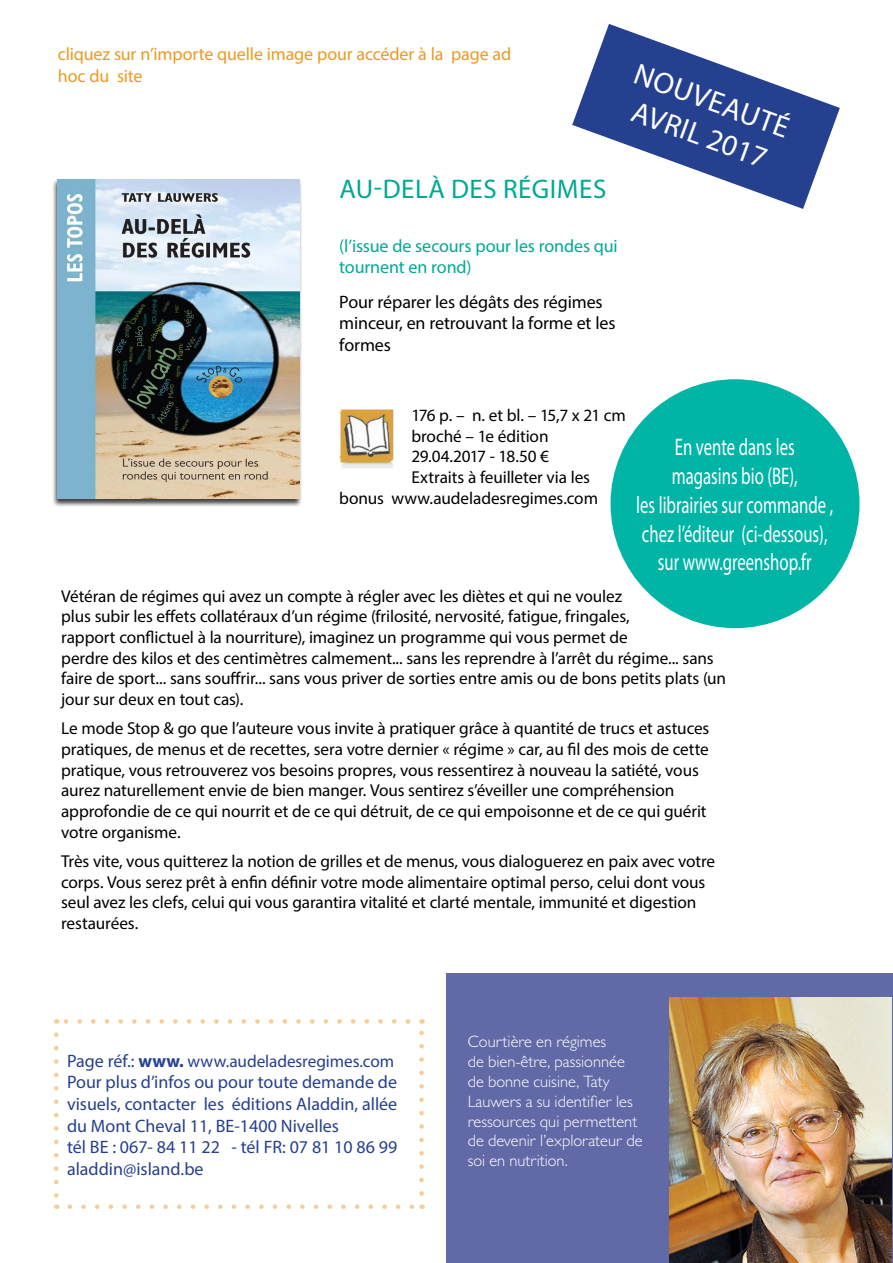
<style>
.page{position:relative;width:893px;height:1263px;background:#fff}
.page>*{position:absolute;margin:0;border:0;box-sizing:border-box;transform-origin:0 0}
.t1{font:30px/36px "Myriad Pro";color:#fff;text-align:center}
.t2{font:27px "Myriad Pro";letter-spacing:.02em;color:#00a994}
.t3{font:24px/28.8px "Myriad Pro";color:#fff;text-align:center;scale:.7 1}
.t4{font:18px/21.6px "Myriad Pro";color:#25408f}
.t5{font:18px/21.6px "Myriad Pro";letter-spacing:-.005em;color:#000}
.t6{font:18px/21.6px "Myriad Pro";letter-spacing:-.005em;color:#ed9a22}
.t7{font:18px/21.6px "Myriad Pro";letter-spacing:-.005em;color:#00a994}
.t8{font:17.25px/20.7px "Myriad Pro";letter-spacing:-.005em;color:#000}
.t9{font:17.25px "Myriad Pro";letter-spacing:-.005em;color:#25408f}
.t10{font:17.25px "Myriad Pro";letter-spacing:-.05em;color:#000}
.t11{font:300 16.5px/19.8px "Gill Sans MT Pro";color:#fff}
.s1{font-size:18px}
.s2{font-weight:700;font-size:18px}
</style>
<div class="page">
<svg style="left:572px;top:24px;width:268px;height:185px;fill:#25408f"></svg>
<div style="left:52px;top:179px;width:251px;height:328px;background:#000;opacity:.75"></div>
<img style="left:58px;top:179px;width:242px;height:319px">
<svg style="left:70px;top:1204px;width:344px;height:5px"></svg>
<svg style="left:63px;top:1019px;width:345px;height:5px"></svg>
<svg style="left:54px;top:1035px;width:4px;height:174px"></svg>
<svg style="left:419px;top:1019px;width:5px;height:174px"></svg>
<img style="left:339px;top:409px;width:55px;height:59px">
<div style="left:610px;top:379px;width:249px;height:249px;background:#00b5a5;border-radius:50%"></div>
<hr style="left:892px;top:439px;width:1px;height:559px;background:#f6c88b">
<div style="left:446px;top:974px;width:447px;height:289px;background:#6269a7"></div>
<img style="left:670px;top:998px;width:222px;height:265px">
<p class="t6" style="left:58px;top:43px;width:455px">cliquez sur n’importe quelle image pour accéder à la page ad hoc du site</p>
<h2 class="t2" style="left:340px;top:173px;width:268px">Au-delà des régimes</h2>
<h1 class="t1" style="left:642px;top:55px;width:164px;rotate:20deg">NOUVEAUté av ril 2017</h1>
<p class="t7" style="left:339px;top:234px;width:280px">(l’issue de secours pour les rondes qui tournent en rond)</p>
<p class="t5" style="left:339px;top:290px;width:278px">Pour réparer les dégâts des régimes minceur, en retrouvant la forme et les formes</p>
<p class="t10" style="left:411px;top:404px;width:216px">176 p. – n. et bl. – 15,7 x 21 cm</p>
<p class="t8" style="left:411px;top:425px;width:139px">broché – 1e édition</p>
<p class="t8" style="left:411px;top:446px;width:139px">29.04.2017 - 18.50 €</p>
<p class="t8" style="left:411px;top:467px;width:180px">Extraits à feuilleter via les</p>
<p class="t8" style="left:339px;top:487px;width:260px">bonus www.audeladesregimes.com</p>
<h3 class="t3" style="left:636px;top:432px;width:283px">En vente dans les<br>magasins bio (BE),<br>les librairies sur commande , chez l’éditeur (ci-dessous), sur www.greenshop.fr</h3>
<p class="t8" style="left:61px;top:585px;width:666px">Vétéran de régimes qui avez un compte à régler avec les diètes et qui ne voulez<br>plus subir les effets collatéraux d’un régime (frilosité, nervosité, fatigue, fringales,<br>rapport conflictuel à la nourriture), imaginez un programme qui vous permet de<br>perdre des kilos et des centimètres calmement... sans les reprendre à l’arrêt du régime... sans faire de sport... sans souffrir... sans vous priver de sorties entre amis ou de bons petits plats (un jour sur deux en tout cas).</p>
<p class="t8" style="left:61px;top:718px;width:650px">Le mode Stop &amp; go que l’auteure vous invite à pratiquer grâce à quantité de trucs et astuces pratiques, de menus et de recettes, sera votre dernier « régime » car, au fil des mois de cette pratique, vous retrouverez vos besoins propres, vous ressentirez à nouveau la satiété, vous aurez naturellement envie de bien manger. Vous sentirez s’éveiller une compréhension approfondie de ce qui nourrit et de ce qui détruit, de ce qui empoisonne et de ce qui guérit votre organisme.</p>
<p class="t8" style="left:61px;top:850px;width:656px">Très vite, vous quitterez la notion de grilles et de menus, vous dialoguerez en paix avec votre corps. Vous serez prêt à enfin définir votre mode alimentaire optimal perso, celui dont vous seul avez les clefs, celui qui vous garantira vitalité et clarté mentale, immunité et digestion restaurées.</p>
<p class="t9" style="left:67px;top:1050px;width:329px"><span class="s1">Page réf.:</span> <span class="s2">www.</span> www.audeladesregimes.com</p>
<p class="t4" style="left:67px;top:1071px;width:332px">Pour plus d’infos ou pour toute demande de visuels, contacter les éditions Aladdin, allée du Mont Cheval 11, BE-1400 Nivelles<br>tél BE : 067- 84 11 22 - tél FR: 07 81 10 86 99 aladdin@island.be</p>
<p class="t11" style="left:468px;top:1032px;width:176px">Courtière en régimes<br>de bien-être, passionnée de bonne cuisine, Taty<br>Lauwers a su identifier les ressources qui permettent de devenir l’explorateur de soi en nutrition.</p>
</div>
